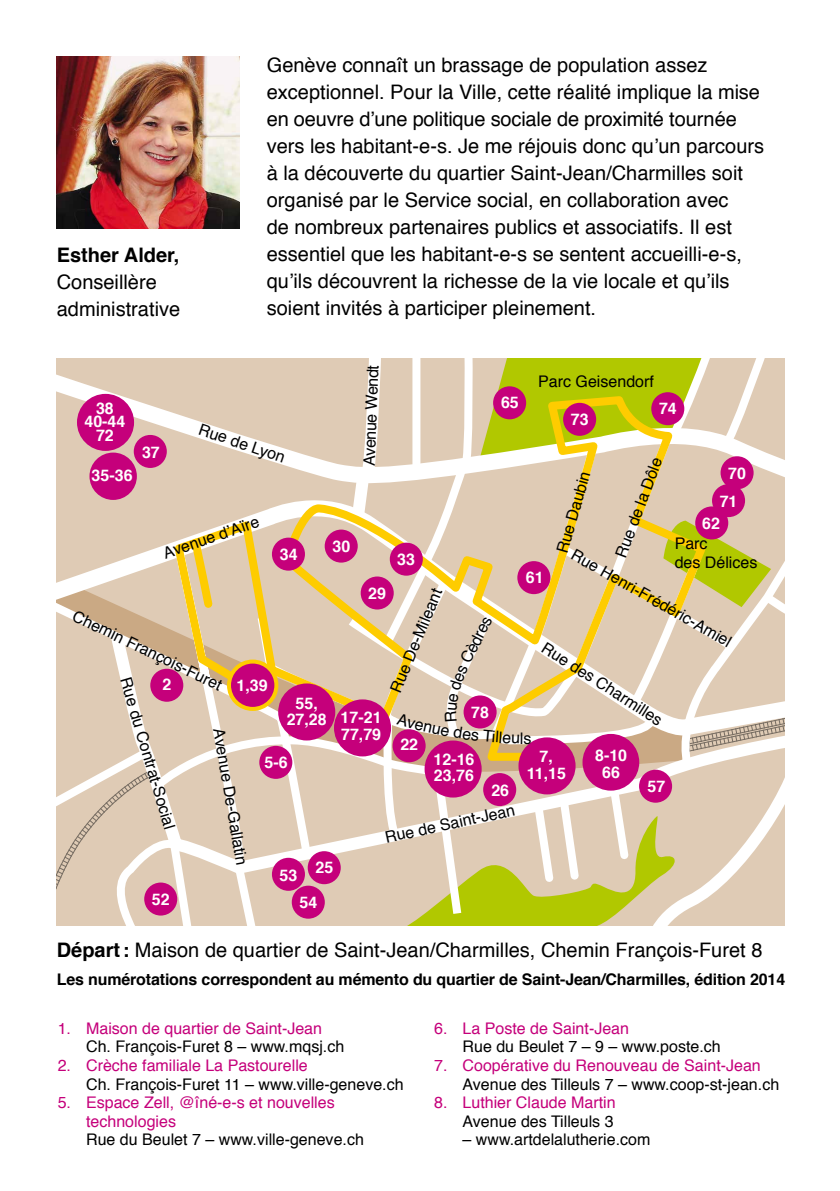
<style>
.page{position:relative;width:840px;height:1191px;background:#fff}
.page>*{position:absolute;margin:0;border:0;box-sizing:border-box;transform-origin:0 0}
.t1{font:20px/27px "Helvetica";color:#000}
.t2{font:700 20px "Helvetica";color:#000}
.t3{font:16px/19.2px "Helvetica";color:#000}
.t4{font:16px/18.6px "Helvetica";color:#c5007b}
.t5{font:700 16px/16.6px "Helvetica";color:#fff;text-align:center}
.t6{font:700 16px "Helvetica";letter-spacing:-.01em;color:#000}
.s1{font-weight:700}
</style>
<div class="page">
<img style="left:57px;top:57px;width:182px;height:171px">
<svg style="left:57px;top:358px;width:726px;height:567px;background:#debea6"></svg>
<p class="t2" style="left:57px;top:239px;width:124px">Esther Alder,</p>
<p class="t1" style="left:57px;top:269px;width:125px">Conseillère administrative</p>
<p class="t1" style="left:266px;top:52px;width:498px">Genève connaît un brassage de population assez exceptionnel. Pour la Ville, cette réalité implique la mise en oeuvre d’une politique sociale de proximité tournée vers les habitant-e-s. Je me réjouis donc qu’un parcours à la découverte du quartier Saint-Jean/Charmilles soit organisé par le Service social, en collaboration avec<br>de nombreux partenaires publics et associatifs. Il est essentiel que les habitant-e-s se sentent accueilli-e-s, qu’ils découvrent la richesse de la vie locale et qu’ils soient invités à participer pleinement.</p>
<p class="t3" style="left:360px;top:465px;width:102px;rotate:-88deg">Avenue Wendt</p>
<p class="t3" style="left:538px;top:372px;width:117px">Parc Geisendorf</p>
<p class="t5" style="left:500px;top:395px;width:19px">65</p>
<p class="t5" style="left:84px;top:401px;width:42px;line-height:13.6px">38<br>40-44<br>72</p>
<p class="t5" style="left:658px;top:401px;width:19px">74</p>
<p class="t5" style="left:570px;top:412px;width:19px">73</p>
<p class="t3" style="left:202px;top:420px;width:92px;rotate:19deg">Rue de Lyon</p>
<p class="t5" style="left:142px;top:444px;width:19px">37</p>
<p class="t3" style="left:611px;top:553px;width:107px;rotate:-69deg">Rue de la Dôle</p>
<p class="t5" style="left:727px;top:465px;width:19px">70</p>
<p class="t5" style="left:92px;top:467px;width:42px">35-36</p>
<p class="t3" style="left:552px;top:550px;width:86px;rotate:-74deg">Rue Daubin</p>
<p class="t5" style="left:719px;top:493px;width:19px">71</p>
<p class="t5" style="left:701px;top:515px;width:19px">62</p>
<p class="t3" style="left:161px;top:544px;width:102px;rotate:-19deg">Avenue d’Aïre</p>
<p class="t3" style="left:674px;top:534px;width:84px">Parc<br>des Délices</p>
<p class="t5" style="left:332px;top:538px;width:19px">30</p>
<p class="t5" style="left:280px;top:546px;width:19px">34</p>
<p class="t3" style="left:577px;top:544px;width:183px;rotate:30deg">Rue Henri-Frédéric-Amiel</p>
<p class="t5" style="left:397px;top:551px;width:19px">33</p>
<p class="t5" style="left:525px;top:569px;width:19px">61</p>
<p class="t3" style="left:386px;top:689px;width:113px;rotate:-68deg">Rue De-Mileant</p>
<p class="t5" style="left:368px;top:585px;width:19px">29</p>
<p class="t3" style="left:78px;top:606px;width:165px;rotate:26deg">Chemin François-Furet</p>
<p class="t3" style="left:456px;top:657px;width:51px;rotate:-63deg">Cèdres</p>
<p class="t3" style="left:548px;top:638px;width:141px;rotate:33deg">Rue des Charmilles</p>
<p class="t3" style="left:133px;top:675px;width:159px;rotate:73deg">Rue du Contrat-Social</p>
<p class="t5" style="left:162px;top:676px;width:10px">2</p>
<p class="t5" style="left:236px;top:677px;width:33px">1,39</p>
<p class="t5" style="left:295px;top:695px;width:24px">55,</p>
<p class="t5" style="left:286px;top:710px;width:96px">27,28 17-21</p>
<p class="t5" style="left:341px;top:726px;width:42px">77,79</p>
<p class="t5" style="left:471px;top:704px;width:19px">78</p>
<p class="t3" style="left:227px;top:726px;width:140px;rotate:80deg">Avenue De-Gallatin</p>
<p class="t3" style="left:523px;top:729px;width:10px">s</p>
<p class="t5" style="left:400px;top:736px;width:19px">22</p>
<p class="t5" style="left:433px;top:751px;width:42px;text-align:left">12-16<br>23,76</p>
<p class="t5" style="left:526px;top:748px;width:41px">7,<br>11,15</p>
<p class="t5" style="left:595px;top:747px;width:34px">8-10<br>66</p>
<p class="t5" style="left:264px;top:754px;width:25px">5-6</p>
<p class="t5" style="left:647px;top:778px;width:19px">57</p>
<p class="t5" style="left:491px;top:782px;width:19px">26</p>
<p class="t3" style="left:383px;top:828px;width:134px;rotate:-12deg">Rue de Saint-Jean</p>
<p class="t5" style="left:315px;top:859px;width:19px">25</p>
<p class="t5" style="left:279px;top:867px;width:19px">53</p>
<p class="t5" style="left:152px;top:891px;width:19px">52</p>
<p class="t5" style="left:299px;top:894px;width:19px">54</p>
<p class="t1" style="left:57px;top:937px;width:706px"><span class="s1">Départ:</span> Maison de quartier de Saint-Jean/Charmilles, Chemin François-Furet 8</p>
<p class="t6" style="left:57px;top:966px;width:729px">Les numérotations correspondent au mémento du quartier de Saint-Jean/Charmilles, édition 2014</p>
<p class="t4" style="left:58px;top:1019px;width:266px">1. Maison de quartier de Saint-Jean</p>
<p class="t3" style="left:86px;top:1037px;width:259px">Ch. François-Furet 8 – www.mqsj.ch</p>
<p class="t4" style="left:58px;top:1056px;width:251px">2. Crèche familiale La Pastourelle</p>
<p class="t3" style="left:86px;top:1074px;width:319px">Ch. François-Furet 11 – www.ville-geneve.ch</p>
<p class="t4" style="left:86px;top:1093px;width:250px;text-indent:-28px">5. Espace Zell, @îné-e-s et nouvelles technologies</p>
<p class="t3" style="left:86px;top:1130px;width:279px">Rue du Beulet 7 – www.ville-geneve.ch</p>
<p class="t4" style="left:434px;top:1019px;width:196px">6. La Poste de Saint-Jean</p>
<p class="t3" style="left:462px;top:1037px;width:259px">Rue du Beulet 7 – 9 – www.poste.ch</p>
<p class="t4" style="left:434px;top:1056px;width:328px">7. Coopérative du Renouveau de Saint-Jean</p>
<p class="t3" style="left:462px;top:1074px;width:318px">Avenue des Tilleuls 7 – www.coop-st-jean.ch</p>
<p class="t4" style="left:434px;top:1093px;width:183px">8. Luthier Claude Martin</p>
<p class="t3" style="left:462px;top:1112px;width:152px">Avenue des Tilleuls 3</p>
<p class="t3" style="left:462px;top:1130px;width:189px">– www.artdelalutherie.com</p>
</div>
